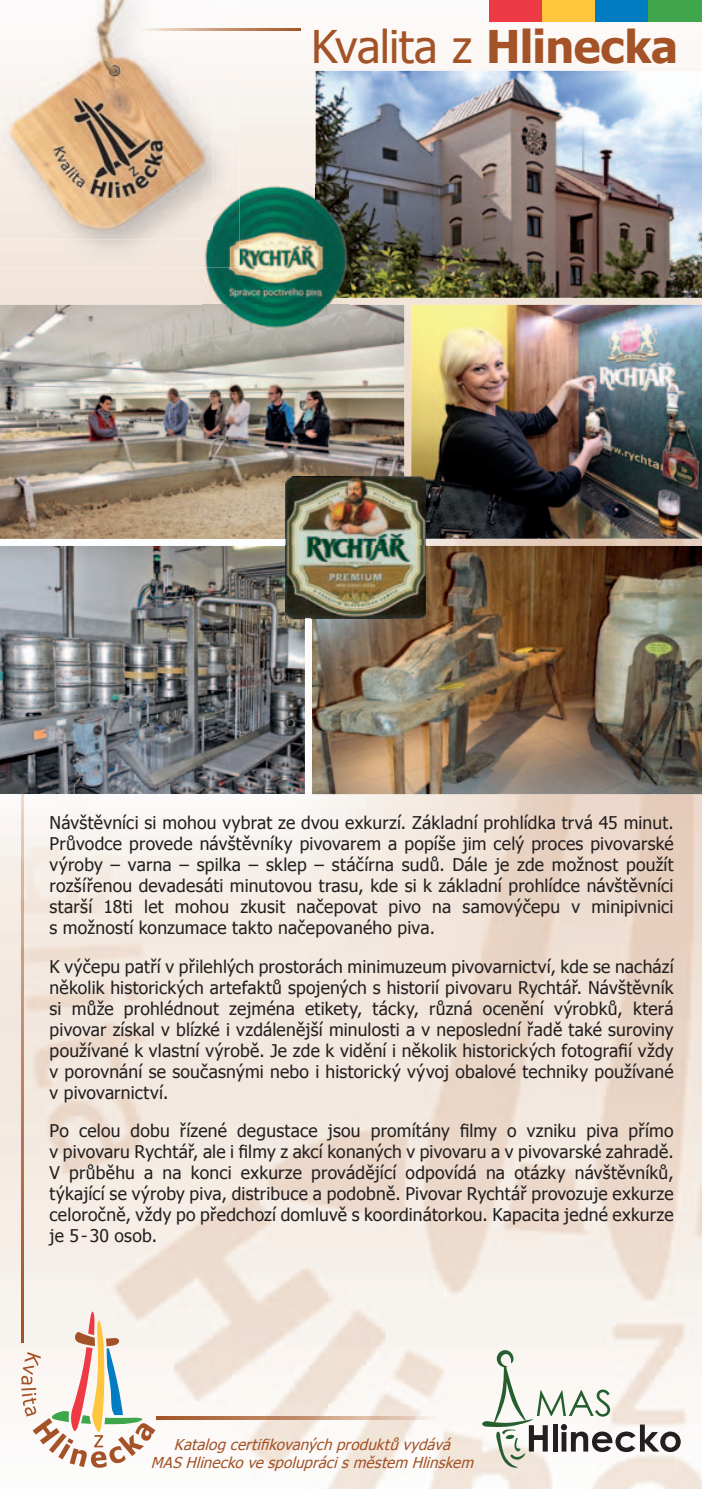
<style>
.page{position:relative;width:702px;height:1489px;background:#fff}
.page>*{position:absolute;margin:0;border:0;box-sizing:border-box;transform-origin:0 0}
.t1{font:45px "Tahoma";letter-spacing:-.015em;color:#a35327}
.t2{font:17.5px/21px "Tahoma";letter-spacing:.01em;color:#231f20;text-align:justify}
.t3{font:italic 15px/18px "Tahoma";color:#a35327;text-align:center}
.s1{font-weight:700}
</style>
<div class="page">
<img style="left:0;top:21px;width:702px;height:1467px">
<div style="left:489px;top:0;width:53px;height:21px;background:#ee3a45"></div>
<div style="left:542px;top:0;width:53px;height:21px;background:#fec53d"></div>
<div style="left:595px;top:0;width:53px;height:21px;background:#007cc2"></div>
<div style="left:648px;top:0;width:54px;height:21px;background:#3fa64c"></div>
<svg style="left:239px;top:28px;width:61px;height:3px"></svg>
<svg style="left:21px;top:1311px;width:134px;height:156px"></svg>
<img style="left:21px;top:794px;width:3px;height:547px">
<img style="left:156px;top:1416px;width:284px;height:3px">
<svg style="left:482px;top:1349px;width:198px;height:118px"></svg>
<img style="left:212px;top:21px;width:27px;height:32px">
<img style="left:0;top:239px;width:158px;height:28px">
<img style="left:158px;top:53px;width:81px;height:214px">
<img style="left:212px;top:28px;width:27px;height:3px">
<img style="left:0;top:0;width:212px;height:239px">
<img style="left:0;top:546px;width:305px;height:248px">
<img style="left:312px;top:546px;width:390px;height:248px">
<img style="left:0;top:305px;width:404px;height:234px">
<img style="left:411px;top:305px;width:291px;height:233px">
<img style="left:315px;top:71px;width:387px;height:227px">
<img style="left:203px;top:184px;width:145px;height:145px">
<img style="left:203px;top:184px;width:36px;height:83px">
<img style="left:203px;top:184px;width:9px;height:55px">
<img style="left:315px;top:184px;width:33px;height:114px">
<img style="left:285px;top:476px;width:141px;height:142px">
<img style="left:285px;top:546px;width:20px;height:72px">
<img style="left:312px;top:546px;width:114px;height:72px">
<img style="left:285px;top:476px;width:119px;height:63px">
<img style="left:411px;top:476px;width:15px;height:62px">
<h1 class="t1" style="left:311px;top:18px;width:368px">Kvalita z <span class="s1">Hlinecka</span></h1>
<p class="t2" style="left:50px;top:811px;width:625px">Návštěvníci si mohou vybrat ze dvou exkurzí. Základní prohlídka trvá 45 minut.<br>Průvodce provede návštěvníky pivovarem a popíše jim celý proces pivovarské výroby – varna – spilka – sklep – stáčírna sudů. Dále je zde možnost použít rozšířenou devadesáti minutovou trasu, kde si k základní prohlídce návštěvníci starší 18ti let mohou zkusit načepovat pivo na samovýčepu v minipivnici s možností konzumace takto načepovaného piva.</p>
<p class="t2" style="left:50px;top:955px;width:625px">K výčepu patří v přilehlých prostorách minimuzeum pivovarnictví, kde se nachází několik historických artefaktů spojených s historií pivovaru Rychtář. Návštěvník si může prohlédnout zejména etikety, tácky, různá ocenění výrobků, která pivovar získal v blízké i vzdálenější minulosti a v neposlední řadě také suroviny používané k vlastní výrobě. Je zde k vidění i několik historických fotografií vždy v porovnání se současnými nebo i historický vývoj obalové techniky používané v pivovarnictví.</p>
<p class="t2" style="left:50px;top:1119px;width:625px">Po celou dobu řízené degustace jsou promítány filmy o vzniku piva přímo v pivovaru Rychtář, ale i filmy z akcí konaných v pivovaru a v pivovarské zahradě.<br>V průběhu a na konci exkurze provádějící odpovídá na otázky návštěvníků, týkající se výroby piva, distribuce a podobně. Pivovar Rychtář provozuje exkurze celoročně, vždy po předchozí domluvě s koordinátorkou. Kapacita jedné exkurze je 5 - 30 osob.</p>
<p class="t3" style="left:151px;top:1434px;width:328px">Katalogcertifikovanýchproduktůvydává<br>MASHlineckovespoluprácisměstem Hlinskem</p>
</div>
